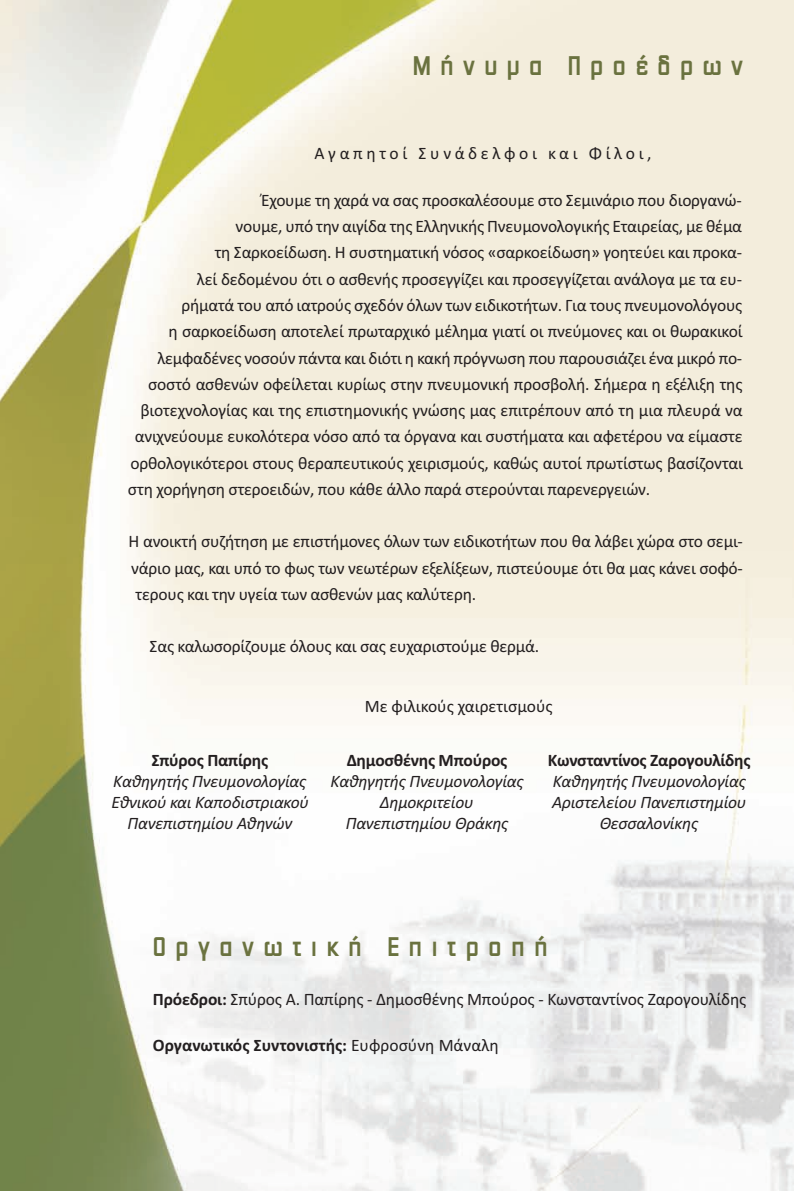
<style>
.page{position:relative;width:794px;height:1191px;background:#fff}
.page>*{position:absolute;margin:0;border:0;box-sizing:border-box;transform-origin:0 0}
.t1{font:700 31.5px "PF Venue";letter-spacing:.295em;color:#6a723f}
.t2{font:17.5px/26.2px "Calibri";letter-spacing:-.015em;color:#231f20;text-align:justify}
.t3{font:italic 17.5px "Calibri";letter-spacing:-.015em;color:#231f20}
.t4{font:700 17.5px "Calibri";letter-spacing:-.015em;color:#231f20}
.t5{font:17.5px "Calibri";letter-spacing:.21em;color:#231f20}
.s1{font-weight:700}
.s2{font-weight:400}
</style>
<div class="page">
<img style="left:0;top:0;width:794px;height:1191px">
<h1 class="t1" style="left:413px;top:50px;width:332px">Μήνυµα Προέδρων</h1>
<p class="t5" style="left:314px;top:142px;width:338px">Αγαπητοί Συνάδελφοι και Φίλοι,</p>
<p class="t2" style="left:259px;top:187px;width:484px"><sup>’</sup>Εχουμε τη χαρά να σας προσκαλέσουμε στο Σεμινάριο που διοργανώ-</p>
<p class="t2" style="left:235px;top:213px;width:508px">νουμε, υπό την αιγίδα της Ελληνικής Πνευμονολογικής Εταιρείας, με θέμα</p>
<p class="t2" style="left:215px;top:239px;width:529px">τη Σαρκοείδωση. Η συστηματική νόσος «σαρκοείδωση» γοητεύει και προκα-</p>
<p class="t2" style="left:197px;top:265px;width:546px">λεί δεδομένου ότι ο ασθενής προσεγγίζει και προσεγγίζεται ανάλογα με τα ευ-</p>
<p class="t2" style="left:181px;top:292px;width:562px">ρήματά του από ιατρούς σχεδόν όλων των ειδικοτήτων. Για τους πνευμονολόγους</p>
<p class="t2" style="left:168px;top:318px;width:575px">η σαρκοείδωση αποτελεί πρωταρχικό μέλημα γιατί οι πνεύμονες και οι θωρακικοί</p>
<p class="t2" style="left:157px;top:344px;width:586px">λεμφαδένες νοσούν πάντα και διότι η κακή πρόγνωση που παρουσιάζει ένα μικρό πο-</p>
<p class="t2" style="left:148px;top:370px;width:596px">σοστό ασθενών οφείλεται κυρίως στην πνευμονική προσβολή. Σήμερα η εξέλιξη της</p>
<p class="t2" style="left:140px;top:397px;width:603px">βιοτεχνολογίας και της επιστημονικής γνώσης μας επιτρέπουν από τη μια πλευρά να</p>
<p class="t2" style="left:135px;top:423px;width:609px">ανιχνεύουμε ευκολότερα νόσο από τα όργανα και συστήματα και αφετέρου να είμαστε</p>
<p class="t2" style="left:130px;top:449px;width:614px">ορθολογικότεροι στους θεραπευτικούς χειρισμούς, καθώς αυτοί πρωτίστως βασίζονται</p>
<p class="t2" style="left:128px;top:475px;width:524px">στη χορήγηση στεροειδών, που κάθε άλλο παρά στερούνται παρενεργειών.</p>
<p class="t2" style="left:128px;top:528px;width:616px">Η ανοικτή συζήτηση με επιστήμονες όλων των ειδικοτήτων που θα λάβει χώρα στο σεμι&shy;νάριο μας, και υπό το φως των νεωτέρων εξελίξεων, πιστεύουμε ότι θα μας κάνει σοφό&shy;τερους και την υγεία των ασθενών μας καλύτερη.</p>
<p class="t2" style="left:150px;top:633px;width:391px">Σας καλωσορίζουμε όλους και σας ευχαριστούμε θερμά.</p>
<p class="t2" style="left:365px;top:692px;width:190px">Με φιλικούς χαιρετισμούς</p>
<p class="t4" style="left:151px;top:749px;width:118px">Σπύρος Παπίρης</p>
<p class="t4" style="left:347px;top:749px;width:162px">Δημοσθένης Μπούρος</p>
<p class="t4" style="left:548px;top:749px;width:204px">Κωνσταντίνος Ζαρογουλίδης</p>
<p class="t3" style="left:113px;top:770px;width:195px">Καθηγητής Πνευμονολογίας</p>
<p class="t3" style="left:330px;top:770px;width:195px">Καθηγητής Πνευμονολογίας</p>
<p class="t3" style="left:553px;top:770px;width:195px">Καθηγητής Πνευμονολογίας</p>
<p class="t3" style="left:111px;top:791px;width:199px">Εθνικού και Καποδιστριακού</p>
<p class="t3" style="left:380px;top:791px;width:95px">Δημοκριτείου</p>
<p class="t3" style="left:552px;top:791px;width:196px">Αριστελείου Πανεπιστημίου</p>
<p class="t3" style="left:127px;top:812px;width:166px">Πανεπιστημίου Αθηνών</p>
<p class="t3" style="left:346px;top:812px;width:164px">Πανεπιστημίου Θράκης</p>
<p class="t3" style="left:599px;top:812px;width:100px">Θεσσαλονίκης</p>
<h1 class="t1" style="left:153px;top:931px;width:396px">Οργανωτική Επιτροπή</h1>
<p class="t2" style="left:153px;top:986px;width:595px"><span class="s1">Πρόεδροι:</span> Σπύρος Α. Παπίρης - Δημοσθένης Μπούρος - Κωνσταντίνος Ζαρογουλίδης</p>
<p class="t4" style="left:153px;top:1034px;width:347px">Οργανωτικός Συντονιστής: <span class="s2">Ευφροσύνη Μάναλη</span></p>
</div>
